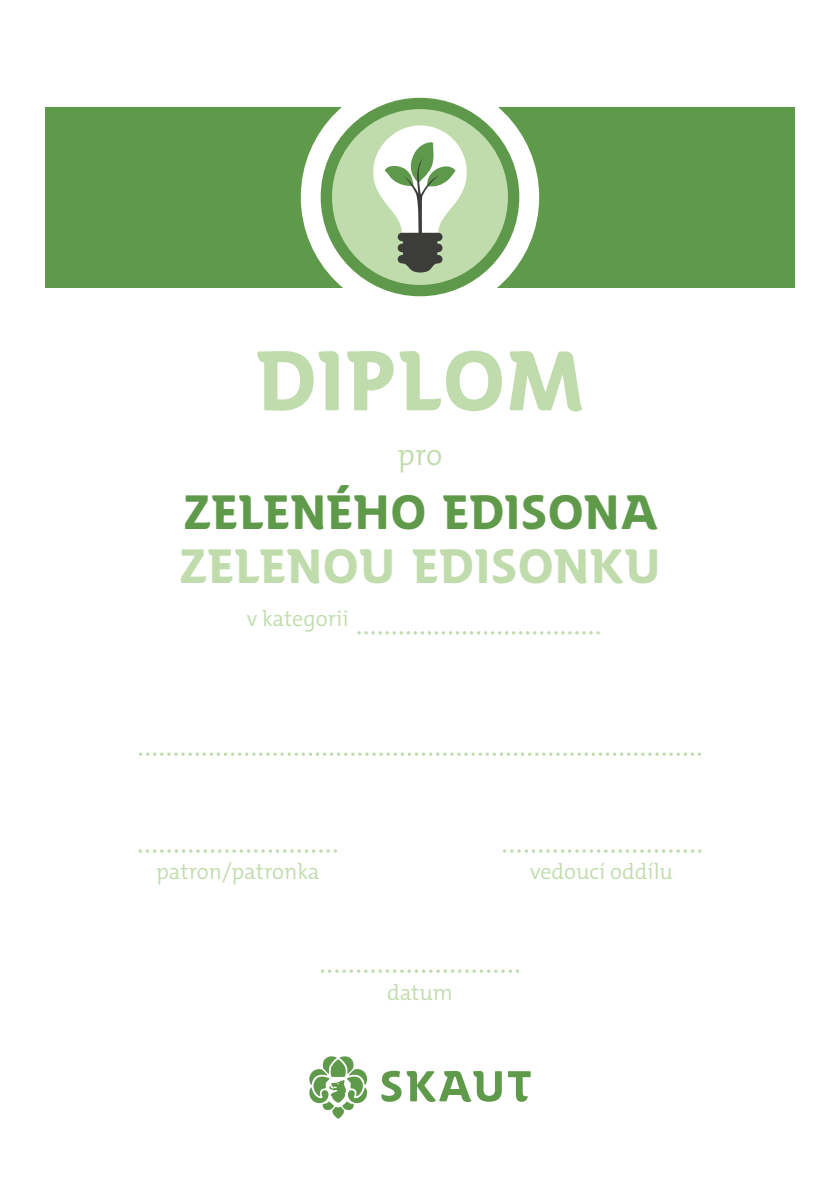
<style>
.page{position:relative;width:840px;height:1191px;background:#fff}
.page>*{position:absolute;margin:0;border:0;box-sizing:border-box;transform-origin:0 0}
.t1{font:700 84px "SKAUT";letter-spacing:-.01em;color:#c0dcac}
.odborka_dvou{font:700 48px/54px "SKAUT";color:#5f994a}
.t2{font:300 30px "The Mix C5";color:#c0dcac}
.t3{font:300 22px "The Mix C5";color:#c0dcac}
.s1{color:#c0dcac}
</style>
<div class="page">
<div style="left:45px;top:107px;width:749px;height:180px;background:#5f994a"></div>
<div style="left:300px;top:78px;width:239px;height:238px;background:#fff;border-radius:50%"></div>
<svg style="left:148px;top:752px;width:552px;height:4px"></svg>
<svg style="left:309px;top:1056px;width:58px;height:62px"></svg>
<svg style="left:507px;top:1071px;width:23px;height:30px"></svg>
<svg style="left:381px;top:1070px;width:120px;height:32px"></svg>
<svg style="left:147px;top:849px;width:189px;height:4px"></svg>
<svg style="left:511px;top:849px;width:189px;height:4px"></svg>
<svg style="left:329px;top:969px;width:189px;height:4px"></svg>
<div style="left:320px;top:98px;width:199px;height:198px;background:#5e994b;border-radius:50%"></div>
<div style="left:332px;top:109px;width:175px;height:176px;background:#c1dcac;border-radius:50%"></div>
<svg style="left:373px;top:125px;width:93px;height:147px"></svg>
<svg style="left:366px;top:631px;width:232px;height:3px"></svg>
<p class="t1" style="left:255px;top:330px;width:333px">DIPLOM</p>
<p class="t2" style="left:397px;top:435px;width:46px">pro</p>
<p class="odborka_dvou" style="left:179px;top:485px;width:484px">ZELENÉHO EDISONA<br><span class="s1">ZELENOU EDISONKU</span></p>
<p class="t3" style="left:247px;top:605px;width:103px">v kategorii</p>
<p class="t3" style="left:156px;top:858px;width:165px">patron/patronka</p>
<p class="t3" style="left:530px;top:858px;width:144px">vedoucí oddílu</p>
<p class="t3" style="left:387px;top:978px;width:67px">datum</p>
</div>
